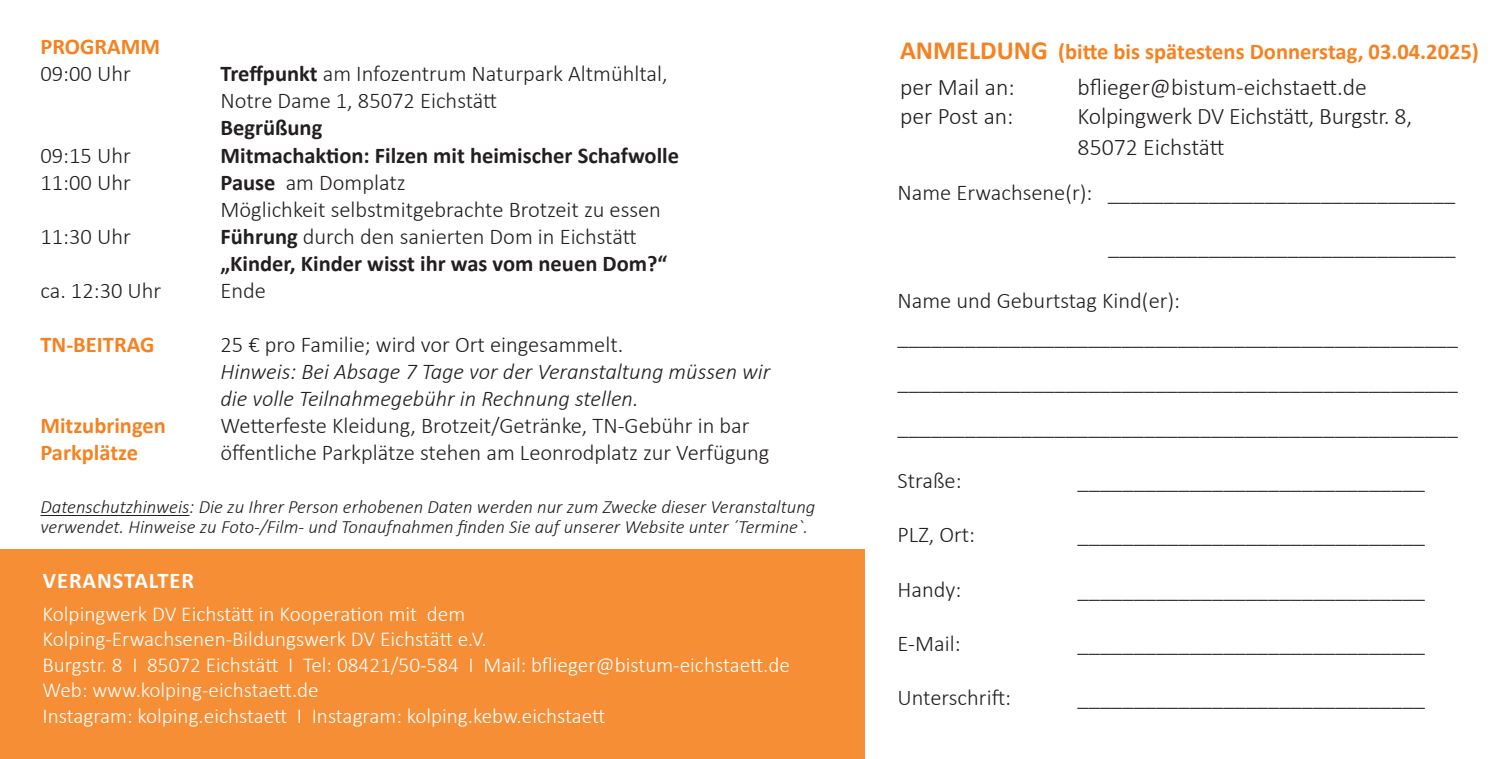
<style>
.page{position:relative;width:1503px;height:759px;background:#fff}
.page>*{position:absolute;margin:0;border:0;box-sizing:border-box;transform-origin:0 0}
.t1{font:300 23.75px/31.5px "Calibri";letter-spacing:-.01em;color:#231f20}
.t2{font:300 22.5px/27px "Calibri";color:#231f20}
.t3{font:700 22.5px/27px "Calibri";color:#231f20}
.t4{font:italic 300 22.5px/27px "Calibri";color:#231f20}
.t5{font:700 22.5px "Calibri";color:#f58220}
.t6{font:700 22.5px "Calibri";letter-spacing:.04em;color:#fff}
.t7{font:300 21.25px/25.5px "Calibri";color:#fff}
.t8{font:italic 300 18.75px/20px "Calibri";color:#231f20}
.s1{font-weight:700}
.s2{font-weight:300}
.s3{font-size:26.25px}
</style>
<div class="page">
<div style="left:0;top:549px;width:865px;height:209px;background:#f68e36"></div>
<hr style="left:40px;top:515px;width:149px;height:1px;background:#231f20">
<p class="t5" style="left:40px;top:31px;width:121px">PROGRAMM</p>
<p class="t2" style="left:40px;top:60px;width:92px">09:00 Uhr</p>
<p class="t2" style="left:220px;top:60px;width:448px"><span class="s1">Treffpunkt</span> am Infozentrum Naturpark Altmühltal,<br>Notre Dame 1, 85072 Eichstätt</p>
<p class="t3" style="left:220px;top:114px;width:103px">Begrüßung</p>
<p class="t2" style="left:40px;top:141px;width:92px">09:15 Uhr</p>
<p class="t3" style="left:220px;top:141px;width:460px">Mitmachaktion: Filzen mit heimischer Schafwolle</p>
<p class="t2" style="left:40px;top:168px;width:92px">11:00 Uhr</p>
<p class="t2" style="left:220px;top:168px;width:442px"><span class="s1">Pause</span> am Domplatz<br>Möglichkeit selbstmitgebrachte Brotzeit zu essen</p>
<p class="t2" style="left:40px;top:222px;width:92px">11:30 Uhr</p>
<p class="t3" style="left:220px;top:222px;width:448px">Führung <span class="s2">durch den sanierten Dom in Eichstätt </span>„Kinder, Kinder wisst ihr was vom neuen Dom?“</p>
<p class="t2" style="left:40px;top:276px;width:122px">ca. 12:30 Uhr</p>
<p class="t2" style="left:220px;top:276px;width:47px">Ende</p>
<p class="t5" style="left:40px;top:328px;width:115px">TN-BEITRAG</p>
<p class="t2" style="left:220px;top:330px;width:404px">25 € pro Familie; wird vor Ort eingesammelt.</p>
<p class="t4" style="left:220px;top:357px;width:551px">Hinweis: Bei Absage 7 Tage vor der Veranstaltung müssen wir die volle Teilnahmegebühr in Rechnung stellen.</p>
<p class="t5" style="left:40px;top:409px;width:127px">Mitzubringen</p>
<p class="t2" style="left:220px;top:411px;width:530px">Wetterfeste Kleidung, Brotzeit/Getränke, TN-Gebühr in bar</p>
<p class="t5" style="left:40px;top:436px;width:99px">Parkplätze</p>
<p class="t2" style="left:220px;top:438px;width:550px">öffentliche Parkplätze stehen am Leonrodplatz zur Verfügung</p>
<p class="t8" style="left:40px;top:496px;width:776px">Datenschutzhinweis: Die zu Ihrer Person erhobenen Daten werden nur zum Zwecke dieser Veranstaltung verwendet. Hinweise zu Foto-/Film- und Tonaufnahmen finden Sie auf unserer Website unter ´Termine`.</p>
<p class="t6" style="left:43px;top:564px;width:153px">VERANSTALTER</p>
<p class="t7" style="left:43px;top:600px;width:749px">Kolpingwerk DV Eichstätt in Kooperation mit dem<br>Kolping-Erwachsenen-Bildungswerk DV Eichstätt e.V.<br>Burgstr. 8 I 85072 Eichstätt I Tel: 08421/50-584 I Mail: bflieger@bistum-eichstaett.de Web: www.kolping-eichstaett.de<br>Instagram: kolping.eichstaett I Instagram: kolping.kebw.eichstaett</p>
<p class="t5" style="left:900px;top:36px;width:580px"><span class="s3">ANMELDUNG</span> (bitte bis spätestens Donnerstag, 03.04.2025)</p>
<p class="t1" style="left:900px;top:71px;width:116px">per Mail an:</p>
<p class="t1" style="left:1077px;top:71px;width:291px">bflieger@bistum-eichstaett.de</p>
<p class="t1" style="left:900px;top:100px;width:115px">per Post an:</p>
<p class="t1" style="left:1077px;top:100px;width:336px">Kolpingwerk DV Eichstätt, Burgstr. 8,<br>85072 Eichstätt</p>
<p class="t2" style="left:897px;top:179px;width:559px">Name Erwachsene(r): _______________________________</p>
<p class="t2" style="left:1108px;top:233px;width:349px">_______________________________</p>
<p class="t2" style="left:897px;top:282px;width:562px;line-height:36px">Name und Geburtstag Kind(er): __________________________________________________</p>
<p class="t2" style="left:897px;top:359px;width:562px;line-height:45px">__________________________________________________ __________________________________________________</p>
<p class="t2" style="left:897px;top:467px;width:66px">Straße:</p>
<p class="t2" style="left:1077px;top:467px;width:349px">_______________________________</p>
<p class="t2" style="left:897px;top:521px;width:79px">PLZ, Ort:</p>
<p class="t2" style="left:1077px;top:521px;width:349px">_______________________________</p>
<p class="t2" style="left:897px;top:575px;width:65px">Handy:</p>
<p class="t2" style="left:1077px;top:575px;width:349px">_______________________________</p>
<p class="t2" style="left:897px;top:629px;width:65px">E-Mail:</p>
<p class="t2" style="left:1077px;top:629px;width:349px">_______________________________</p>
<p class="t2" style="left:897px;top:683px;width:115px">Unterschrift:</p>
<p class="t2" style="left:1077px;top:683px;width:349px">_______________________________</p>
</div>
